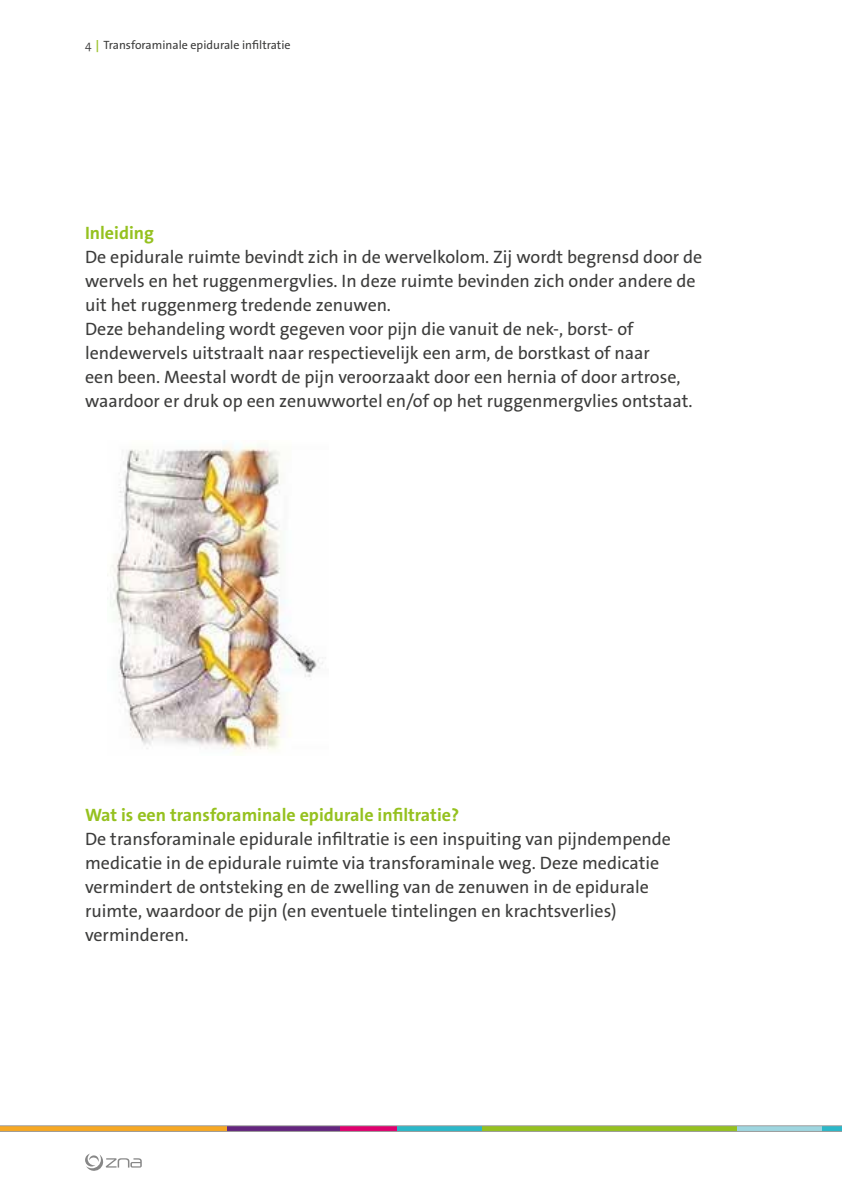
<style>
.page{position:relative;width:842px;height:1191px;background:#fff}
.page>*{position:absolute;margin:0;border:0;box-sizing:border-box;transform-origin:0 0}
.t1{font:18px/24px "The Sans Os F";color:#3c3c3b}
.t2{font:700 18px "The Sans Os F";color:#95c11f}
.t3{font:12px "The Sans Os F";color:#3c3c3b}
.s1{font-weight:300}
.s2{font-weight:700;color:#a2c73a}
</style>
<div class="page">
<svg style="left:0;top:1125px;width:842px;height:6px;background:#a49e6d"></svg>
<svg style="left:85px;top:1153px;width:57px;height:18px"></svg>
<img style="left:110px;top:446px;width:216px;height:309px">
<p class="t3" style="left:85px;top:37px;width:207px"><span class="s1">4</span><span class="s2">↕</span>Transforaminale epidurale infiltratie</p>
<p class="t2" style="left:85px;top:221px;width:70px">Inleiding</p>
<p class="t1" style="left:85px;top:245px;width:619px">De epidurale ruimte bevindt zich in de wervelkolom. Zij wordt begrensd door de wervels en het ruggenmergvlies. In deze ruimte bevinden zich onder andere de uit het ruggenmerg tredende zenuwen.<br>Deze behandeling wordt gegeven voor pijn die vanuit de nek-, borst- of lendewervels uitstraalt naar respectievelijk een arm, de borstkast of naar<br>een been. Meestal wordt de pijn veroorzaakt door een hernia of door artrose, waardoor er druk op een zenuwwortel en/of op het ruggenmergvlies ontstaat.</p>
<p class="t2" style="left:85px;top:803px;width:376px">Wat is een transforaminale epidurale infiltratie?</p>
<p class="t1" style="left:85px;top:827px;width:588px">De transforaminale epidurale infiltratie is een inspuiting van pijndempende medicatie in de epidurale ruimte via transforaminale weg. Deze medicatie vermindert de ontsteking en de zwelling van de zenuwen in de epidurale ruimte, waardoor de pijn (en eventuele tintelingen en krachtsverlies) verminderen.</p>
</div>
